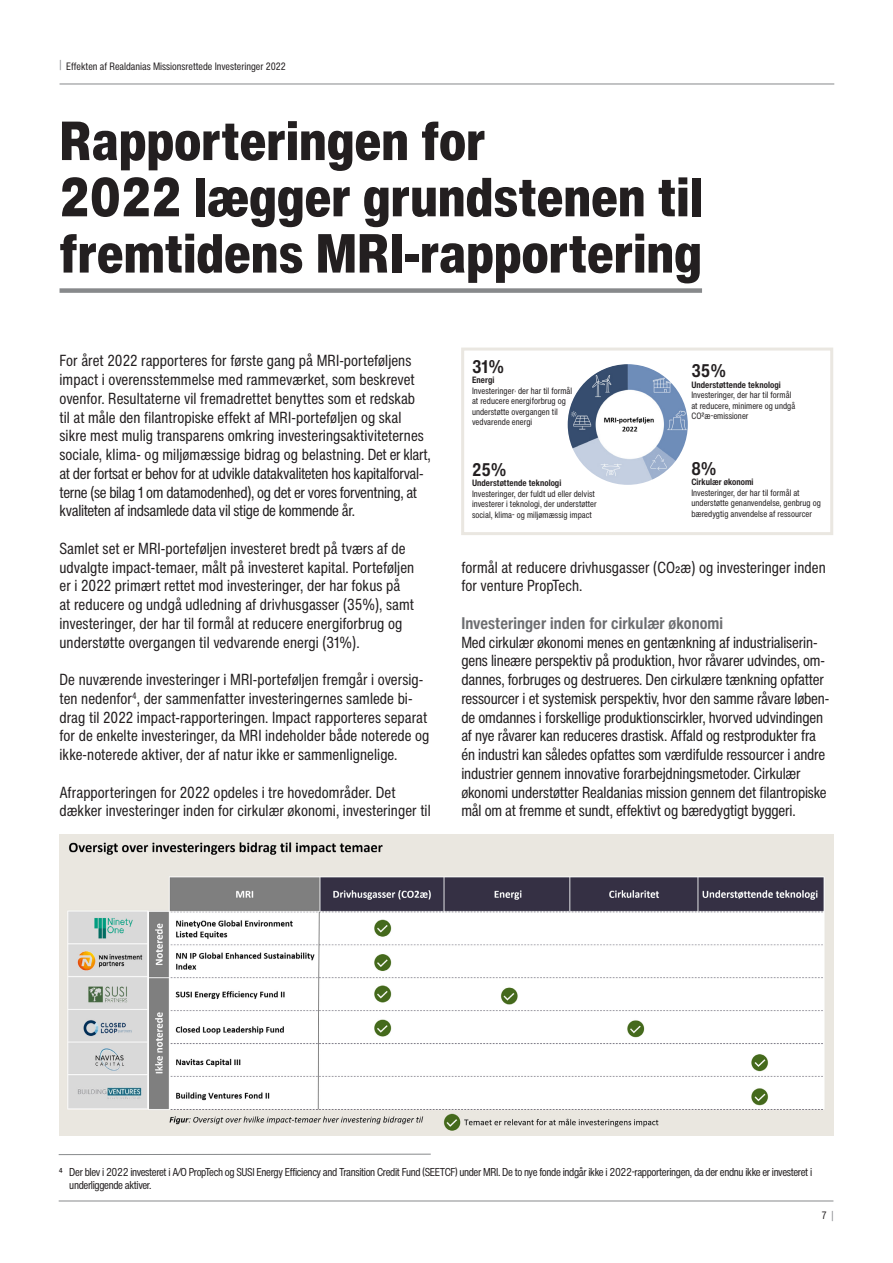
<style>
.page{position:relative;width:893px;height:1263px;background:#fff}
.page>*{position:absolute;margin:0;border:0;box-sizing:border-box;transform-origin:0 0}
.Head_uden_understreg{font:900 condensed 54px/56.2px "Helvetica Now Text";letter-spacing:.005em;color:#231f20}
.Head{font:900 condensed 54px "Helvetica Now Text";letter-spacing:.005em;color:#231f20}
.Note{font:700 condensed 18px "Helvetica Now Text";color:#231f20}
.Mellemrubrik_2{font:700 condensed 16.5px "Helvetica Now Text";letter-spacing:.005em;color:#6c6d70}
.Brød{font:condensed 15.75px/18.8px "Helvetica Now Text";color:#231f20}
.Note-2{font:condensed 11.25px/13.5px "Helvetica Now Text";letter-spacing:-.03em;color:#231f20}
.t1{font:condensed 10.5px "Helvetica Now Text";color:#231f20}
.Note-3{font:condensed 9px/10.5px "Helvetica Now Text";letter-spacing:.005em;color:#231f20}
.Note-4{font:700 condensed 9px "Helvetica Now Text";letter-spacing:.005em;color:#231f20}
.s1{color:#87898b}
</style>
<div class="page">
<hr style="left:60px;top:84px;width:774px;height:1px;background:#87898b">
<hr style="left:59px;top:1201px;width:774px;height:1px;background:#87898b">
<div style="left:461px;top:348px;width:372px;height:187px;border:3px solid #eae7e1"></div>
<div style="left:60px;top:288px;width:642px;height:5px;background:#87898b"></div>
<img style="left:60px;top:835px;width:773px;height:300px">
<svg style="left:58px;top:1154px;width:373px;height:1px"></svg>
<img style="left:568px;top:364px;width:120px;height:121px;border-radius:60px">
<p class="t1" style="left:60px;top:59px;width:228px"><span class="s1">|</span> Effekten af Realdanias Missionsrettede Investeringer 2022</p>
<p class="Head_uden_understreg" style="left:60px;top:113px;width:645px">Rapporteringen for<br>2022 lægger grundstenen til</p>
<p class="Head" style="left:60px;top:218px;width:644px">fremtidens MRI-rapportering</p>
<p class="Brød" style="left:60px;top:351px;width:373px">For året 2022 rapporteres for første gang på MRI-porteføljens impact i overensstemmelse med rammeværket, som beskrevet ovenfor. Resultaterne vil fremadrettet benyttes som et redskab<br>til at måle den filantropiske effekt af MRI-porteføljen og skal sikre mest mulig transparens omkring investeringsaktiviteternes sociale, klima- og miljømæssige bidrag og belastning. Det er klart, at der fortsat er behov for at udvikle datakvaliteten hos kapitalforval&shy;terne (se bilag 1 om datamodenhed), og det er vores forventning, at kvaliteten af indsamlede data vil stige de kommende år.</p>
<p class="Brød" style="left:60px;top:539px;width:356px">Samlet set er MRI-porteføljen investeret bredt på tværs af de udvalgte impact-temaer, målt på investeret kapital. Porteføljen er i 2022 primært rettet mod investeringer, der har fokus på at reducere og undgå udledning af drivhusgasser (35%), samt investeringer, der har til formål at reducere energiforbrug og understøtte overgangen til vedvarende energi (31%).</p>
<p class="Brød" style="left:60px;top:670px;width:371px">De nuværende investeringer i MRI-porteføljen fremgår i oversig&shy;ten nedenfor<sup>4</sup>, der sammenfatter investeringernes samlede bi&shy;drag til 2022 impact-rapporteringen. Impact rapporteres separat for de enkelte investeringer, da MRI indeholder både noterede og ikke-noterede aktiver, der af natur ikke er sammenlignelige.</p>
<p class="Brød" style="left:60px;top:783px;width:373px">Afrapporteringen for 2022 opdeles i tre hovedområder. Det dækker investeringer inden for cirkulær økonomi, investeringer til</p>
<p class="Note" style="left:472px;top:355px;width:34px">31%</p>
<p class="Note-4" style="left:472px;top:374px;width:24px">Energi</p>
<p class="Note-3" style="left:472px;top:385px;width:102px">Investeringer, der har til formål at reducere energiforbrug og understøtte overgangen til vedvarende energi</p>
<p class="Note" style="left:472px;top:458px;width:36px">25%</p>
<p class="Note-4" style="left:472px;top:477px;width:91px">Understøttende teknologi</p>
<p class="Note-3" style="left:472px;top:488px;width:126px">Investeringer, der fuldt ud eller delvist investerer i teknologi, der understøtter social, klima- og miljømæssig impact</p>
<p class="Note" style="left:691px;top:359px;width:36px">35%</p>
<p class="Note-4" style="left:691px;top:379px;width:91px">Understøttende teknologi</p>
<p class="Note-3" style="left:691px;top:390px;width:106px">Investeringer, der har til formål at reducere, minimere og undgå<br>CO2æ-emissioner</p>
<p class="Note" style="left:691px;top:457px;width:27px">8%</p>
<p class="Note-4" style="left:691px;top:476px;width:64px">Cirkulær økonomi</p>
<p class="Note-3" style="left:691px;top:487px;width:131px">Investeringer, der har til formål at understøtte genanvendelse, genbrug og bæredygtig anvendelse af ressourcer</p>
<p class="Brød" style="left:461px;top:558px;width:366px">formål at reducere drivhusgasser (CO2æ) og investeringer inden for venture PropTech.</p>
<p class="Mellemrubrik_2" style="left:461px;top:612px;width:263px">Investeringer inden for cirkulær økonomi</p>
<p class="Brød" style="left:461px;top:633px;width:370px">Med cirkulær økonomi menes en gentænkning af industrialiserin&shy;gens lineære perspektiv på produktion, hvor råvarer udvindes, om&shy;dannes, forbruges og destrueres. Den cirkulære tænkning opfatter ressourcer i et systemisk perspektiv, hvor den samme råvare løben&shy;de omdannes i forskellige produktionscirkler, hvorved udvindingen af nye råvarer kan reduceres drastisk. Affald og restprodukter fra én industri kan således opfattes som værdifulde ressourcer i andre industrier gennem innovative forarbejdningsmetoder. Cirkulær økonomi understøtter Realdanias mission gennem det filantropiske mål om at fremme et sundt, effektivt og bæredygtigt byggeri.</p>
<p class="Note-2" style="left:69px;top:1165px;width:744px;text-indent:-11px">4 Der blev i 2022 investeret i A/O PropTech og SUSI Energy Efficiency and Transition Credit Fund (SEETCF) under MRI. De to nye fonde indgår ikke i 2022-rapporteringen, da der endnu ikke er investeret i underliggende aktiver.</p>
<p class="t1" style="left:822px;top:1208px;width:13px">7 <span class="s1">|</span></p>
</div>
